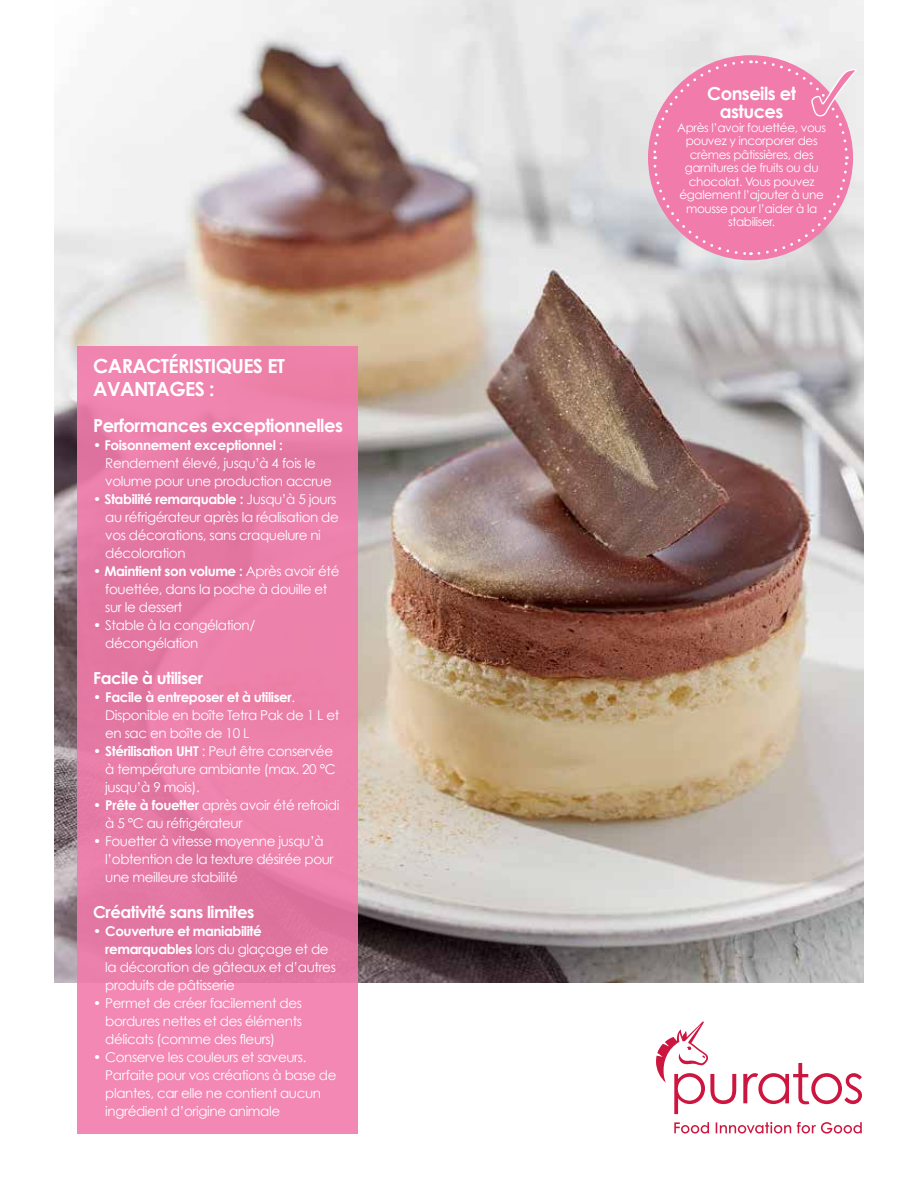
<style>
.page{position:relative;width:918px;height:1188px;background:#fff}
.page>*{position:absolute;margin:0;border:0;box-sizing:border-box;transform-origin:0 0}
.t1{font:700 19.5px/22.5px "Century Gothic";letter-spacing:-.03em;color:#fff}
.t2{font:700 18px/18px "Century Gothic";letter-spacing:-.03em;color:#fff;text-align:center}
.t3{font:700 16.5px "Century Gothic";letter-spacing:-.03em;color:#fff}
.t4{font:13.5px/18px "Century Gothic";letter-spacing:-.03em;color:#fff}
.t5{font:12px/13.5px "Century Gothic";letter-spacing:-.03em;color:#fff;text-align:center}
.s1{font-weight:700}
</style>
<div class="page">
<img style="left:54px;top:0;width:810px;height:983px">
<div style="left:77px;top:347px;width:280px;height:787px;background:#f17bab"></div>
<svg style="left:656px;top:1021px;width:80px;height:93px"></svg>
<svg style="left:674px;top:1122px;width:188px;height:12px"></svg>
<svg style="left:743px;top:1063px;width:119px;height:41px"></svg>
<svg style="left:652px;top:59px;width:206px;height:197px"></svg>
<h1 class="t1" style="left:93px;top:354px;width:193px">CARACTÉRISTIQUES ET<br>AVANTAGES :</h1>
<h2 class="t2" style="left:93px;top:416px;width:251px">Performances exceptionnelles</h2>
<p class="t4" style="left:105px;top:436px;width:228px;text-indent:-12px">• <span class="s1">Foisonnement exceptionnel :<br></span>Rendement élevé, jusqu’à 4 fois le volume pour une production accrue</p>
<p class="t4" style="left:105px;top:490px;width:235px;text-indent:-12px">• <span class="s1">Stabilité remarquable :</span> Jusqu’à 5 jours au réfrigérateur après la réalisation de vos décorations, sans craquelure ni décoloration</p>
<p class="t4" style="left:105px;top:562px;width:236px;text-indent:-12px">• <span class="s1">Maintient son volume :</span> Après avoir été fouettée, dans la poche à douille et sur le dessert</p>
<p class="t4" style="left:105px;top:616px;width:152px;text-indent:-12px">• Stable à la congélation/ décongélation</p>
<p class="t3" style="left:93px;top:667px;width:111px">Facile à utiliser</p>
<p class="t4" style="left:105px;top:688px;width:236px;text-indent:-12px">• <span class="s1">Facile à entreposer et à utiliser</span>.<br>Disponible en boîte Tetra Pak de 1 L et en sac en boîte de 10 L</p>
<p class="t4" style="left:105px;top:742px;width:232px;text-indent:-12px">• <span class="s1">Stérilisation UHT</span> : Peut être conservée à température ambiante (max. 20 °C jusqu’à 9 mois).</p>
<p class="t4" style="left:105px;top:796px;width:236px;text-indent:-12px">• <span class="s1">Prête à fouetter</span> après avoir été refroidi à 5 °C au réfrigérateur</p>
<p class="t4" style="left:105px;top:832px;width:230px;text-indent:-12px">• Fouetter à vitesse moyenne jusqu’à l’obtention de la texture désirée pour une meilleure stabilité</p>
<p class="t3" style="left:93px;top:901px;width:163px">Créativité sans limites</p>
<p class="t4" style="left:105px;top:922px;width:232px;text-indent:-12px">• <span class="s1">Couverture et maniabilité remarquables</span> lors du glaçage et de la décoration de gâteaux et d’autres produits de pâtisserie</p>
<p class="t4" style="left:105px;top:994px;width:198px;text-align:justify;text-indent:-12px">• Permet de créer facilement des bordures nettes et des éléments délicats (comme des fleurs)</p>
<p class="t4" style="left:105px;top:1048px;width:233px;text-indent:-12px">• Conserve les couleurs et saveurs.<br>Parfaite pour vos créations à base de plantes, car elle ne contient aucun ingrédient d’origine animale</p>
<h2 class="t2" style="left:707px;top:85px;width:90px">Conseils et astuces</h2>
<p class="t5" style="left:677px;top:121px;width:150px">Après l’avoir fouettée, vous pouvez y incorporer des crèmes pâtissières, des garnitures de fruits ou du chocolat. Vous pouvez également l’ajouter à une mousse pour l’aider à la stabiliser.</p>
</div>
